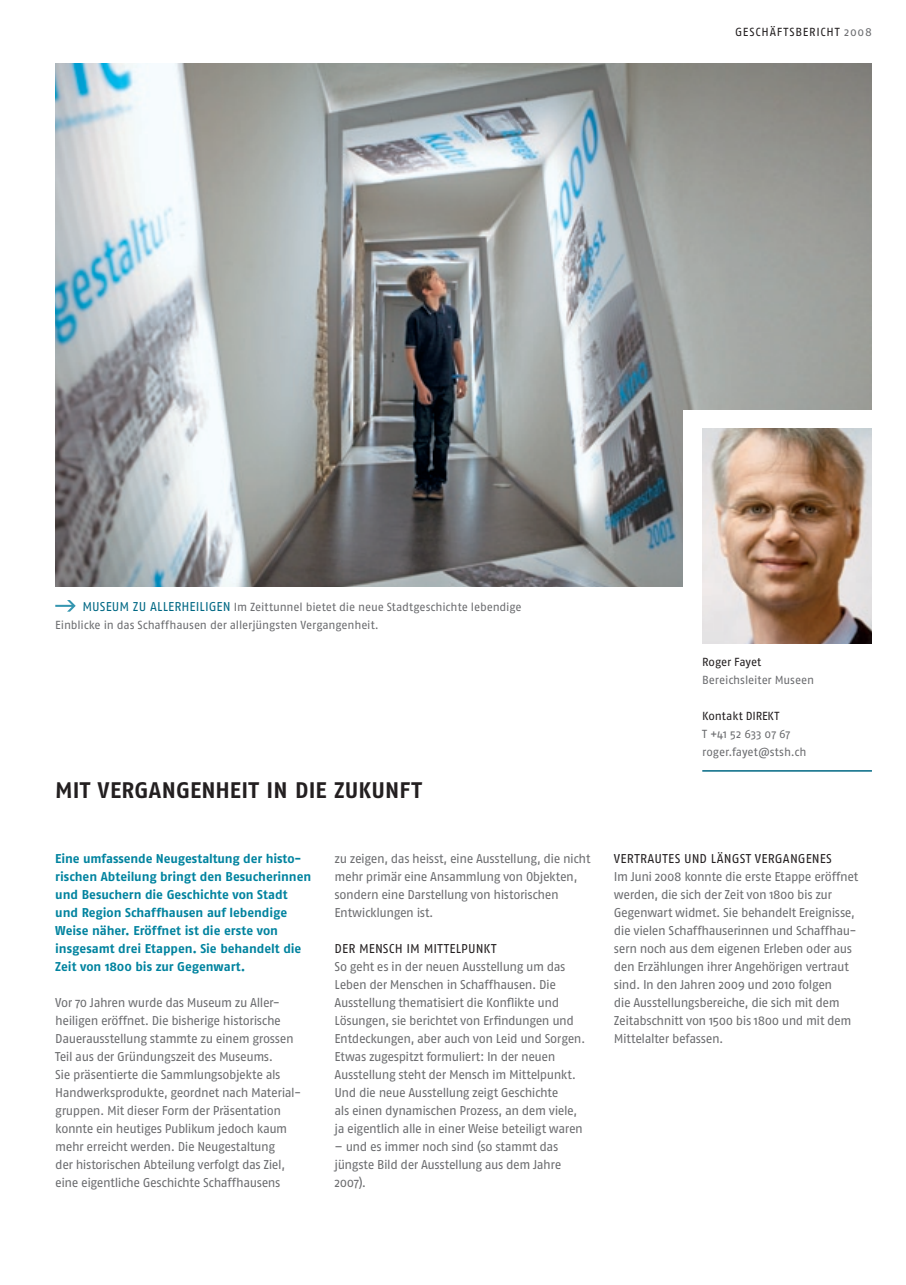
<style>
.page{position:relative;width:906px;height:1285px;background:#fff}
.page>*{position:absolute;margin:0;border:0;box-sizing:border-box;transform-origin:0 0}
.t1{font:700 22.5px "Fago No";letter-spacing:.01em;color:#231f20}
.t2{font:12.75px/18px "Fago No";letter-spacing:-.04em;color:#6c6d70}
.t3{font:700 12.75px/18px "Fago No";letter-spacing:-.01em;color:#01839f}
.t4{font:12.75px "Fago No";letter-spacing:.02em;color:#231f20}
.t5{font:11.7px/18px "Fago No";letter-spacing:-.015em;color:#6c6d70}
.t6{font:11.7px "Fago No";letter-spacing:.06em;color:#231f20}
.t7{font:11.7px "Fago No";letter-spacing:-.005em;color:#231f20}
.s1{color:#6c6d70}
.s2{font-size:12.75px;color:#006884}
</style>
<div class="page">
<img style="left:55px;top:64px;width:817px;height:522px">
<svg style="left:55px;top:600px;width:21px;height:11px"></svg>
<div style="left:683px;top:410px;width:191px;height:188px;background:#fff"></div>
<img style="left:702px;top:428px;width:170px;height:215px">
<hr style="left:702px;top:770px;width:170px;height:1px;background:#006884">
<p class="t6" style="left:735px;top:26px;width:138px">Geschäftsbericht <span class="s1">2008</span></p>
<p class="t5" style="left:55px;top:597px;width:468px;text-indent:27px"><span class="s2">Museum zu Allerheilig en</span> I m Zeittunnel bietet die neue Stadtgeschichte lebendige<br>Einblicke in das Schaffhausen der allerjüngsten Vergangenheit.</p>
<h1 class="t1" style="left:55px;top:777px;width:368px">Mit Vergangenheit in die Zukunft</h1>
<p class="t3" style="left:55px;top:849px;width:257px">Eine umfassende Neugestaltung der histo&shy;rischen Abteilung bringt den Besucherinnen und Besuchern die Geschichte von Stadt und Region Schaffhausen auf lebendige Weise näher. Eröffnet ist die erste von insgesamt drei Etappen. Sie behandelt die Zeit von 1800 bis zur Gegenwart.</p>
<p class="t2" style="left:55px;top:993px;width:247px">Vor 70 Jahren wurde das Museum zu Aller&shy;heiligen eröffnet. Die bisherige historische Dauerausstellung stammte zu einem grossen Teil aus der Gründungszeit des Museums.<br>Sie präsentierte die Sammlungsobjekte als Handwerksprodukte, geordnet nach Material&shy;gruppen. Mit dieser Form der Präsentation konnte ein heutiges Publikum jedoch kaum mehr erreicht werden. Die Neugestaltung<br>der historischen Abteilung verfolgt das Ziel, eine eigentliche Geschichte Schaffhausens</p>
<p class="t2" style="left:334px;top:849px;width:257px">zu zeigen, das heisst, eine Ausstellung, die nicht mehr primär eine Ansammlung von Objekten, sondern eine Darstellung von historischen Entwicklungen ist.</p>
<p class="t4" style="left:334px;top:941px;width:129px">Der Mensch im Mittelpunk</p>
<p class="t4" style="left:491px;top:941px;width:7px">t</p>
<p class="t2" style="left:334px;top:957px;width:252px">So geht es in der neuen Ausstellung um das Leben der Menschen in Schaffhausen. Die Ausstellung thematisiert die Konflikte und Lösungen, sie berichtet von Erfindungen und Entdeckungen, aber auch von Leid und Sorgen.<br>Etwas zugespitzt formuliert: I n der neuen Ausstellung steht der Mensch im Mittelpunkt.<br>Und die neue Ausstellung zeigt Geschichte<br>als einen dynamischen Prozess, an dem viele, ja eigentlich alle in einer Weise beteiligt waren</p>
<p class="t2" style="left:334px;top:1137px;width:228px">– und es immer noch sind (so stammt das jüngste Bild der Ausstellung aus dem Jahre<br>2007).</p>
<p class="t6" style="left:702px;top:655px;width:61px">Roger Fayet</p>
<p class="t5" style="left:702px;top:670px;width:113px">Bereichsleiter Museen</p>
<p class="t7" style="left:702px;top:709px;width:78px">Kontakt DIREKT</p>
<p class="t5" style="left:702px;top:724px;width:106px">T +41 52 633 07 67 roger.fayet@stsh.ch</p>
<p class="t4" style="left:614px;top:851px;width:79px">Vertrautes und</p>
<p class="t4" style="left:711px;top:851px;width:73px">längst Vergang</p>
<p class="t4" style="left:805px;top:851px;width:28px">en es</p>
<p class="t2" style="left:614px;top:867px;width:246px">I m Juni 2008 konnte die erste Etappe eröffnet werden, die sich der Zeit von 1800 bis zur Gegenwart widmet. Sie behandelt Ereignisse, die vielen Schaffhauserinnen und Schaffhau&shy;sern noch aus dem eigenen Erleben oder aus den Erzählungen ihrer Angehörigen vertraut sind. I n den Jahren 2009 und 2010 folgen<br>die Ausstellungsbereiche, die sich mit dem Zeitabschnitt von 1500 bis 1800 und mit dem Mittelalter befassen.</p>
</div>
